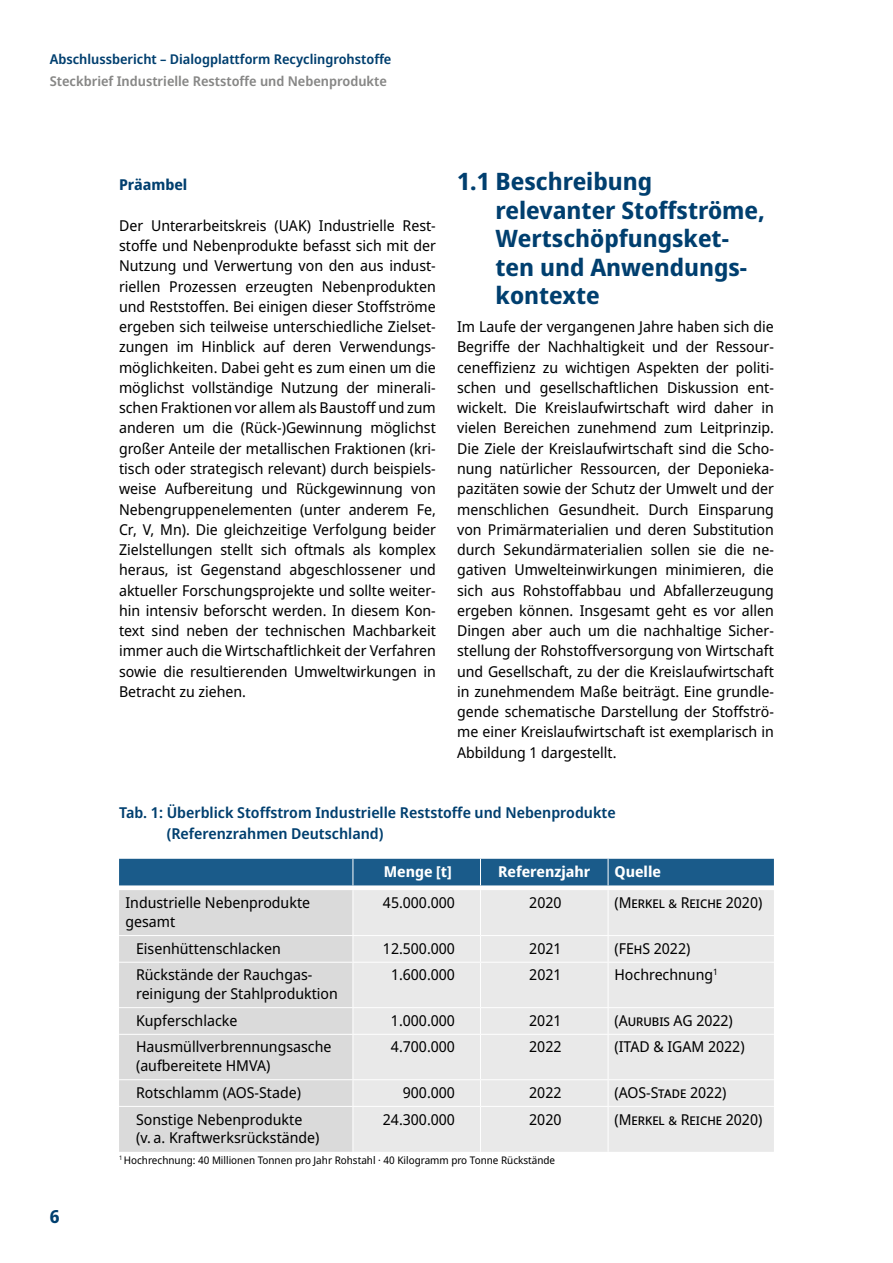
<style>
.page{position:relative;width:893px;height:1263px;background:#fff}
.page>*{position:absolute;margin:0;border:0;box-sizing:border-box;transform-origin:0 0}
.t1{font:700 24px/28.5px "Noto Sans Display";color:#003f6f}
.t2{font:700 18px "Noto Sans Display";color:#003f6f}
.t3{font:15px/20.2px "Noto Sans Display";color:#000}
.t4{font:600 15px/20.2px "Noto Sans Display";color:#003f6f}
.t5{font:700 15px "Noto Sans Display";color:#fff}
.t6{font:700 15px "Noto Sans Display";color:#003f6f}
.t7{font:600 13.5px "Noto Sans Display";color:#003f6f}
.t8{font:600 13.5px "Noto Sans Display";color:#878786}
.t9{font:10.5px "Noto Sans Display";color:#000}
</style>
<div class="page">
<div style="left:119px;top:890px;width:234px;height:262px;background:#dadada"></div>
<div style="left:354px;top:890px;width:420px;height:262px;background:#e9e9e9"></div>
<div style="left:119px;top:859px;width:655px;height:26px;background:#1a5b8a"></div>
<hr style="left:480px;top:890px;width:1px;height:45px;background:#fff">
<hr style="left:608px;top:890px;width:1px;height:45px;background:#fff">
<hr style="left:119px;top:935px;width:234px;height:1px;background:#fff">
<hr style="left:353px;top:935px;width:127px;height:1px;background:#fff">
<hr style="left:480px;top:935px;width:128px;height:1px;background:#fff">
<svg style="left:480px;top:936px;width:1px;height:26px"></svg>
<hr style="left:608px;top:935px;width:166px;height:1px;background:#fff">
<svg style="left:608px;top:936px;width:1px;height:26px"></svg>
<hr style="left:119px;top:962px;width:234px;height:1px;background:#fff">
<hr style="left:353px;top:962px;width:127px;height:1px;background:#fff">
<hr style="left:480px;top:962px;width:128px;height:1px;background:#fff">
<hr style="left:480px;top:962px;width:1px;height:45px;background:#fff">
<hr style="left:608px;top:962px;width:166px;height:1px;background:#fff">
<hr style="left:608px;top:962px;width:1px;height:45px;background:#fff">
<hr style="left:119px;top:1007px;width:234px;height:1px;background:#fff">
<hr style="left:353px;top:1007px;width:127px;height:1px;background:#fff">
<hr style="left:480px;top:1007px;width:128px;height:1px;background:#fff">
<svg style="left:480px;top:1008px;width:1px;height:26px"></svg>
<hr style="left:608px;top:1007px;width:166px;height:1px;background:#fff">
<svg style="left:608px;top:1008px;width:1px;height:26px"></svg>
<hr style="left:119px;top:1034px;width:234px;height:1px;background:#fff">
<hr style="left:353px;top:1034px;width:127px;height:1px;background:#fff">
<hr style="left:480px;top:1034px;width:128px;height:1px;background:#fff">
<hr style="left:480px;top:1035px;width:1px;height:44px;background:#fff">
<hr style="left:608px;top:1034px;width:166px;height:1px;background:#fff">
<hr style="left:608px;top:1035px;width:1px;height:44px;background:#fff">
<hr style="left:119px;top:1079px;width:234px;height:1px;background:#fff">
<hr style="left:353px;top:1079px;width:127px;height:1px;background:#fff">
<hr style="left:480px;top:1079px;width:128px;height:1px;background:#fff">
<svg style="left:480px;top:1080px;width:1px;height:26px"></svg>
<hr style="left:608px;top:1079px;width:166px;height:1px;background:#fff">
<svg style="left:608px;top:1080px;width:1px;height:26px"></svg>
<hr style="left:119px;top:1106px;width:234px;height:1px;background:#fff">
<hr style="left:353px;top:1106px;width:127px;height:1px;background:#fff">
<hr style="left:480px;top:1106px;width:128px;height:1px;background:#fff">
<hr style="left:480px;top:1107px;width:1px;height:45px;background:#fff">
<hr style="left:608px;top:1106px;width:166px;height:1px;background:#fff">
<hr style="left:608px;top:1107px;width:1px;height:45px;background:#fff">
<svg style="left:353px;top:936px;width:1px;height:25px"></svg>
<svg style="left:353px;top:1008px;width:1px;height:26px"></svg>
<svg style="left:353px;top:1080px;width:1px;height:26px"></svg>
<p class="t7" style="left:50px;top:50px;width:343px">Abschlussbericht – Dialogplattform Recyclingrohstoffe</p>
<p class="t8" style="left:50px;top:71px;width:339px">Steckbrief Industrielle Reststoffe und Nebenprodukte</p>
<p class="t6" style="left:119px;top:174px;width:70px">Präambel</p>
<p class="t3" style="left:119px;top:216px;width:318px;text-align:justify">Der Unterarbeitskreis (UAK) Industrielle Rest&shy;stoffe und Nebenprodukte befasst sich mit der Nutzung und Verwertung von den aus indust&shy;riellen Prozessen erzeugten Nebenprodukten und Reststoffen. Bei einigen dieser Stoffströme ergeben sich teilweise unterschiedliche Zielset&shy;zungen im Hinblick auf deren Verwendungs&shy;möglichkeiten. Dabei geht es zum einen um die möglichst vollständige Nutzung der minerali&shy;schen Fraktionen vor allem als Baustoff und zum anderen um die (Rück-)Gewinnung möglichst großer Anteile der metallischen Fraktionen (kri&shy;tisch oder strategisch relevant) durch beispiels&shy;weise Aufbereitung und Rückgewinnung von Nebengruppenelementen (unter anderem Fe, Cr, V, Mn). Die gleichzeitige Verfolgung beider Zielstellungen stellt sich oftmals als komplex heraus, ist Gegenstand abgeschlossener und aktueller Forschungsprojekte und sollte weiter&shy;hin intensiv beforscht werden. In diesem Kon&shy;text sind neben der technischen Machbarkeit immer auch die Wirtschaftlichkeit der Verfahren sowie die resultierenden Umweltwirkungen in Betracht zu ziehen.</p>
<h1 class="t1" style="left:496px;top:168px;width:271px;text-indent:-38px">1.1 Beschreibung relevanter Stoffströme,<br>Wertschöpfungsket&shy;ten und Anwendungs&shy;kontexte</h1>
<p class="t3" style="left:457px;top:317px;width:318px;text-align:justify">Im Laufe der vergangenen Jahre haben sich die Begriffe der Nachhaltigkeit und der Ressour&shy;ceneffizienz zu wichtigen Aspekten der politi&shy;schen und gesellschaftlichen Diskussion ent&shy;wickelt. Die Kreislaufwirtschaft wird daher in vielen Bereichen zunehmend zum Leitprinzip.<br>Die Ziele der Kreislaufwirtschaft sind die Scho&shy;nung natürlicher Ressourcen, der Deponieka&shy;pazitäten sowie der Schutz der Umwelt und der menschlichen Gesundheit. Durch Einsparung von Primärmaterialien und deren Substitution durch Sekundärmaterialien sollen sie die ne&shy;gativen Umwelteinwirkungen minimieren, die sich aus Rohstoffabbau und Abfallerzeugung ergeben können. Insgesamt geht es vor allen Dingen aber auch um die nachhaltige Sicher&shy;stellung der Rohstoffversorgung von Wirtschaft und Gesellschaft, zu der die Kreislaufwirtschaft in zunehmendem Maße beiträgt. Eine grundle&shy;gende schematische Darstellung der Stoffströ&shy;me einer Kreislaufwirtschaft ist exemplarisch in Abbildung 1 dargestellt.</p>
<p class="t2" style="left:50px;top:1204px;width:11px">6</p>
<p class="t4" style="left:167px;top:803px;width:450px;text-indent:-48px">Tab. 1: Überblick Stoffstrom Industrielle Reststoffe und Nebenprodukte (Referenzrahmen Deutschland)</p>
<p class="t5" style="left:384px;top:861px;width:70px">Menge [t]</p>
<p class="t5" style="left:498px;top:861px;width:94px">Referenzjahr</p>
<p class="t5" style="left:614px;top:861px;width:48px">Quelle</p>
<p class="t3" style="left:125px;top:894px;width:186px;line-height:18.8px">Industrielle Nebenprodukte gesamt</p>
<p class="t3" style="left:383px;top:893px;width:74px">45.000.000</p>
<p class="t3" style="left:529px;top:893px;width:34px">2020</p>
<p class="t3" style="left:614px;top:893px;width:149px">(Merkel &amp; Reiche 2020)</p>
<p class="t3" style="left:136px;top:938px;width:146px">Eisenhüttenschlacken</p>
<p class="t3" style="left:383px;top:938px;width:74px">12.500.000</p>
<p class="t3" style="left:529px;top:938px;width:34px">2021</p>
<p class="t3" style="left:614px;top:938px;width:77px">(FEhS 2022)</p>
<p class="t3" style="left:136px;top:966px;width:203px;line-height:18.8px">Rückstände der Rauchgas&shy;reinigung der Stahlproduktion</p>
<p class="t3" style="left:391px;top:965px;width:66px">1.600.000</p>
<p class="t3" style="left:529px;top:965px;width:34px">2021</p>
<p class="t3" style="left:614px;top:965px;width:105px">Hochrechnung<sup>1</sup></p>
<p class="t3" style="left:136px;top:1010px;width:103px">Kupferschlacke</p>
<p class="t3" style="left:391px;top:1010px;width:66px">1.000.000</p>
<p class="t3" style="left:529px;top:1010px;width:34px">2021</p>
<p class="t3" style="left:614px;top:1010px;width:120px">(Aurubis AG 2022)</p>
<p class="t3" style="left:136px;top:1038px;width:197px;line-height:18.8px">Hausmüllverbrennungsasche (aufbereitete HMVA)</p>
<p class="t3" style="left:391px;top:1037px;width:66px">4.700.000</p>
<p class="t3" style="left:529px;top:1037px;width:34px">2022</p>
<p class="t3" style="left:614px;top:1037px;width:132px">(ITAD &amp; IGAM 2022)</p>
<p class="t3" style="left:136px;top:1083px;width:166px">Rotschlamm (AOS-Stade)</p>
<p class="t3" style="left:403px;top:1083px;width:54px">900.000</p>
<p class="t3" style="left:529px;top:1083px;width:34px">2022</p>
<p class="t3" style="left:614px;top:1083px;width:114px">(AOS-Stade 2022)</p>
<p class="t3" style="left:136px;top:1110px;width:185px;line-height:18.8px">Sonstige Nebenprodukte (v. a. Kraftwerksrückstände)</p>
<p class="t3" style="left:383px;top:1109px;width:74px">24.300.000</p>
<p class="t3" style="left:529px;top:1109px;width:34px">2020</p>
<p class="t3" style="left:614px;top:1109px;width:149px">(Merkel &amp; Reiche 2020)</p>
<p class="t9" style="left:119px;top:1152px;width:438px"><sup>1</sup> Hochrechnung: 40 Millionen Tonnen pro Jahr Rohstahl · 40 Kilogramm pro Tonne Rückstände</p>
</div>
